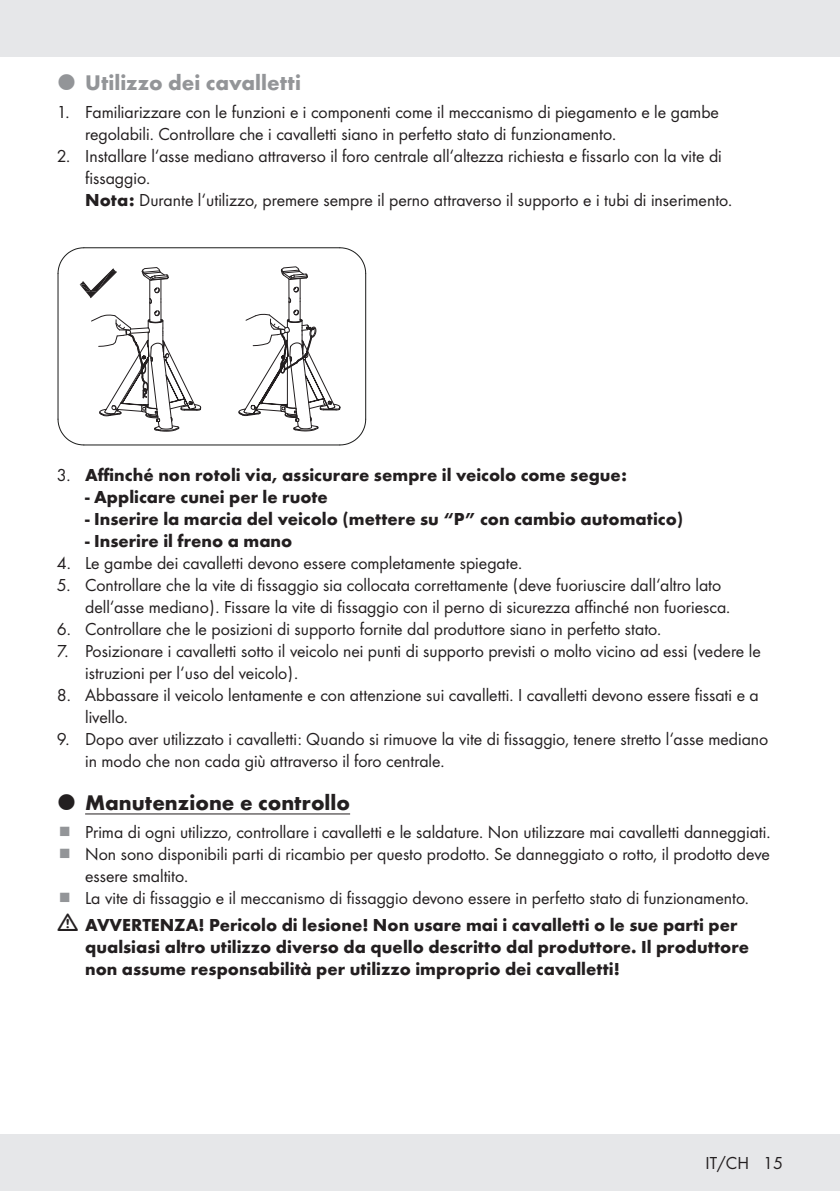
<style>
.page{position:relative;width:840px;height:1191px;background:#fff}
.page>*{position:absolute;margin:0;border:0;box-sizing:border-box;transform-origin:0 0}
.t1{font:700 22px "Futura";color:#231f20}
.t2{font:700 22px "Futura";color:#939598}
.t3{font:18px/22px "Futura Boo";color:#231f20}
.t4{font:700 18px/22px "Futura";color:#231f20}
.s1{font-family:"Futura";font-weight:700}
.s2{font-family:"Futura Boo";font-weight:400}
</style>
<div class="page">
<div style="left:0;top:1134px;width:839px;height:57px;background:#e6e7e9"></div>
<div style="left:0;top:0;width:839px;height:57px;background:#e6e7e9"></div>
<hr style="left:85px;top:813px;width:265px;height:1px;background:#231f20">
<svg style="left:238px;top:247px;width:128px;height:199px"></svg>
<hr style="left:84px;top:444px;width:255px;height:1px;background:#1b1c1b">
<svg style="left:57px;top:247px;width:144px;height:199px"></svg>
<hr style="left:84px;top:247px;width:255px;height:1px;background:#1b1c1b">
<p class="t2" style="left:85px;top:66px;width:217px">Utilizzo dei cavalletti</p>
<p class="t3" style="left:85px;top:100px;width:635px;text-indent:-28px">1. Familiarizzare con le funzioni e i componenti come il meccanismo di piegamento e le gambe regolabili. Controllare che i cavalletti siano in perfetto stato di funzionamento.</p>
<p class="t3" style="left:85px;top:144px;width:648px;text-indent:-28px">2. Installare l‘asse mediano attraverso il foro centrale all‘altezza richiesta e fissarlo con la vite di fissaggio.<br><span class="s1">Nota:</span> Durante l‘utilizzo, premere sempre il perno attraverso il supporto e i tubi di inserimento.</p>
<p class="t4" style="left:57px;top:462px;width:571px"><span class="s2">3.</span> Affinché non rotoli via, assicurare sempre il veicolo come segue:</p>
<p class="t4" style="left:85px;top:484px;width:244px">- Applicare cunei per le ruote</p>
<p class="t4" style="left:85px;top:506px;width:599px">- Inserire la marcia del veicolo (mettere su “P” con cambio automatico)</p>
<p class="t4" style="left:85px;top:528px;width:208px">- Inserire il freno a mano</p>
<p class="t3" style="left:57px;top:551px;width:466px">4. Le gambe dei cavalletti devono essere completamente spiegate.</p>
<p class="t3" style="left:85px;top:573px;width:646px;text-indent:-28px">5. Controllare che la vite di fissaggio sia collocata correttamente (deve fuoriuscire dall‘altro lato dell‘asse mediano). Fissare la vite di fissaggio con il perno di sicurezza affinché non fuoriesca.</p>
<p class="t3" style="left:57px;top:617px;width:605px">6. Controllare che le posizioni di supporto fornite dal produttore siano in perfetto stato.</p>
<p class="t3" style="left:85px;top:639px;width:677px;text-indent:-28px">7. Posizionare i cavalletti sotto il veicolo nei punti di supporto previsti o molto vicino ad essi (vedere le istruzioni per l‘uso del veicolo).</p>
<p class="t3" style="left:85px;top:683px;width:674px;text-indent:-28px">8. Abbassare il veicolo lentamente e con attenzione sui cavalletti. I cavalletti devono essere fissati e a livello.</p>
<p class="t3" style="left:85px;top:727px;width:684px;text-indent:-28px">9. Dopo aver utilizzato i cavalletti: Quando si rimuove la vite di fissaggio, tenere stretto l‘asse mediano in modo che non cada giù attraverso il foro centrale.</p>
<p class="t1" style="left:85px;top:786px;width:266px">Manutenzione e controllo</p>
<p class="t3" style="left:85px;top:819px;width:686px">Prima di ogni utilizzo, controllare i cavalletti e le saldature. Non utilizzare mai cavalletti danneggiati.</p>
<p class="t3" style="left:85px;top:841px;width:685px">Non sono disponibili parti di ricambio per questo prodotto. Se danneggiato o rotto, il prodotto deve essere smaltito.</p>
<p class="t3" style="left:85px;top:885px;width:665px">La vite di fissaggio e il meccanismo di fissaggio devono essere in perfetto stato di funzionamento.</p>
<p class="t4" style="left:85px;top:913px;width:665px">AVVERTENZA! Pericolo di lesione! Non usare mai i cavalletti o le sue parti per qualsiasi altro utilizzo diverso da quello descritto dal produttore. Il produttore non assume responsabilità per utilizzo improprio dei cavalletti!</p>
<p class="t3" style="left:705px;top:1151px;width:79px">IT/CH 15</p>
</div>
